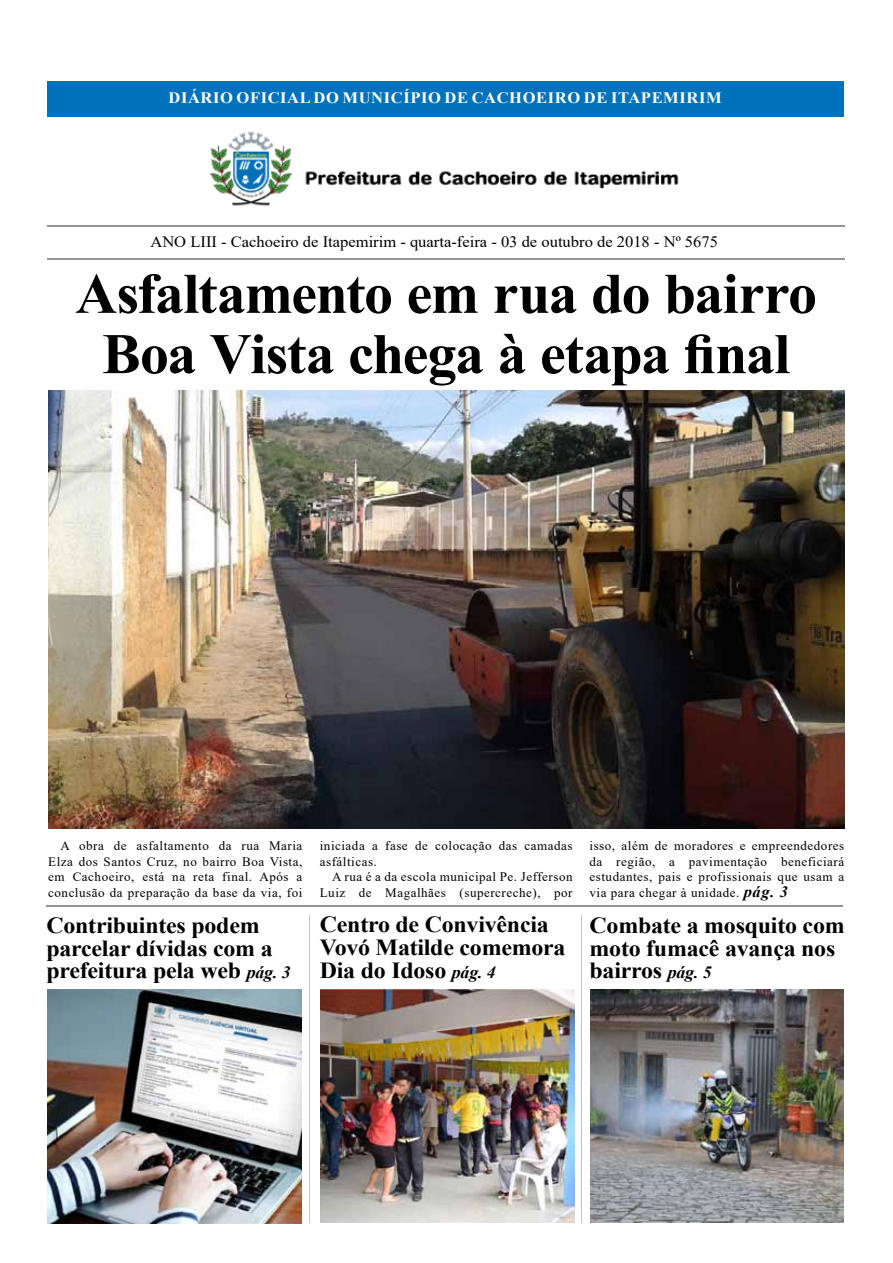
<style>
.page{position:relative;width:893px;height:1263px;background:#fff}
.page>*{position:absolute;margin:0;border:0;box-sizing:border-box;transform-origin:0 0}
.t1{font:700 57.45px/60.3px "Times New Roman";letter-spacing:-.025em;color:#000;text-align:center}
.t2{font:700 22.95px/23px "Times New Roman";letter-spacing:-.01em;color:#000;scale:1.04 1}
.t3{font:15.9px "Times New Roman";color:#000;scale:1.04 1}
.t4{font:700 15.9px "Times New Roman";letter-spacing:.035em;color:#fff;scale:1.04 1}
.t5{font:12.9px/15.5px "Times New Roman";letter-spacing:.04em;color:#000;text-align:justify}
.s1{font-weight:700;font-style:italic;font-size:15.75px}
.s2{font-style:italic;font-size:17.25px}
</style>
<div class="page">
<img style="left:209px;top:131px;width:470px;height:75px">
<div style="left:47px;top:81px;width:796px;height:35px;background:#0072bc"></div>
<hr style="left:47px;top:225px;width:797px;height:2px;background:#939598">
<hr style="left:47px;top:258px;width:797px;height:2px;background:#939598">
<img style="left:48px;top:391px;width:796px;height:437px">
<img style="left:47px;top:989px;width:254px;height:234px">
<img style="left:590px;top:989px;width:254px;height:234px">
<hr style="left:46px;top:905px;width:797px;height:2px;background:#939598">
<img style="left:320px;top:989px;width:254px;height:234px">
<p class="t4" style="left:168px;top:86px;width:533px">DIÁRIO OFICIAL DO MUNICÍPIO DE CACHOEIRO DE ITAPEMIRIM</p>
<p class="t3" style="left:150px;top:231px;width:547px">ANO LIII - Cachoeiro de Itapemirim - quarta-feira - 03 de outubro de 2018 - Nº 5675</p>
<h1 class="t1" style="left:75px;top:262px;width:743px">Asfaltamento em rua do bairro<br>Boa Vista chega à etapa final</h1>
<p class="t5" style="left:48px;top:838px;width:256px;text-indent:12px">A obra de asfaltamento da rua Maria Elza dos Santos Cruz, no bairro Boa Vista, em Cachoeiro, está na reta final. Após a conclusão da preparação da base da via, foi</p>
<p class="t5" style="left:320px;top:838px;width:254px">iniciada a fase de colocação das camadas asfálticas.</p>
<p class="t5" style="left:320px;top:869px;width:254px;text-align:right">A rua é a da escola municipal Pe. Jefferson<br>Luiz de Magalhães (supercreche), por</p>
<p class="t5" style="left:590px;top:838px;width:256px">isso, além de moradores e empreendedores da região, a pavimentação beneficiará estudantes, pais e profissionais que usam a via para chegar à unidade. <span class="s1">pág. 3</span></p>
<h2 class="t2" style="left:320px;top:912px;width:238px">Centro de Convivência<br>Vovó Matilde comemora<br>Dia do Idoso <span class="s2">pág. 4</span></h2>
<h2 class="t2" style="left:46px;top:913px;width:236px">Contribuintes podem parcelar dívidas com a prefeitura pela web <span class="s2">pág. 3</span></h2>
<h2 class="t2" style="left:590px;top:913px;width:247px">Combate a mosquito com moto fumacê avança nos bairros <span class="s2">pág. 5</span></h2>
</div>
